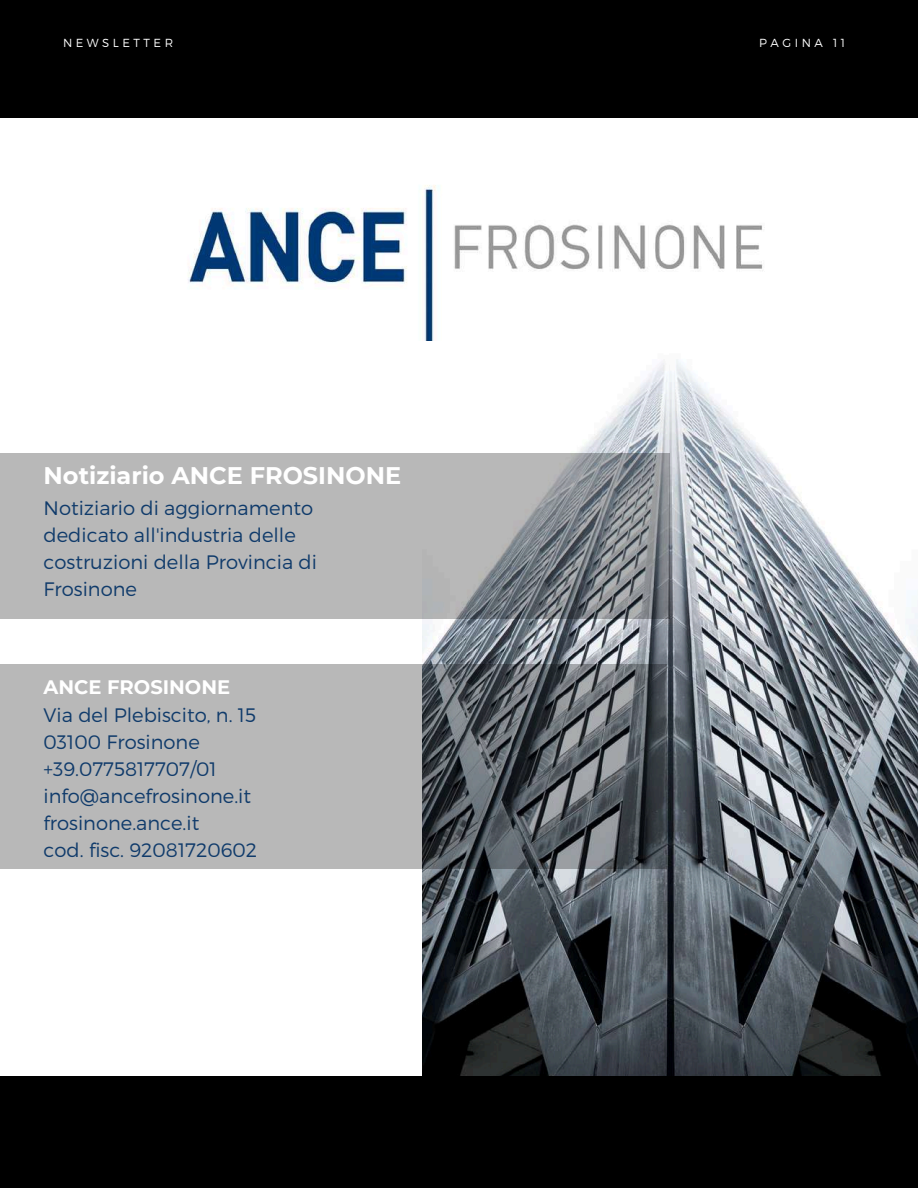
<style>
.page{position:relative;width:918px;height:1188px;background:#fff}
.page>*{position:absolute;margin:0;border:0;box-sizing:border-box;transform-origin:0 0}
.t1{font:700 24px "Montserrat";color:#fff}
.t2{font:300 19.5px/27px "Montserrat";color:#103b6b}
.t3{font:700 19.5px "Montserrat";color:#fff}
.t4{font:300 11.7px "Montserrat";letter-spacing:.3em;color:#fff}
</style>
<div class="page">
<img style="left:422px;top:359px;width:495px;height:717px">
<img style="left:131px;top:117px;width:675px;height:224px">
<svg style="left:0;top:454px;width:670px;height:165px;background:#a9aaac"></svg>
<svg style="left:0;top:664px;width:667px;height:205px;background:#929496"></svg>
<div style="left:0;top:0;width:918px;height:117px;background:#000"></div>
<div style="left:0;top:1076px;width:918px;height:112px;background:#000"></div>
<p class="t4" style="left:63px;top:35px;width:112px">NEWSLETTER</p>
<p class="t4" style="left:759px;top:35px;width:87px">PAGINA 11</p>
<p class="t1" style="left:44px;top:460px;width:359px">Notiziario ANCE FROSINONE</p>
<p class="t2" style="left:44px;top:494px;width:275px">Notiziario di aggiornamento dedicato all'industria delle costruzioni della Provincia di<br>Frosinone</p>
<p class="t3" style="left:44px;top:675px;width:188px">ANCE FROSINONE</p>
<p class="t2" style="left:44px;top:700px;width:215px">Via del Plebiscito, n. 15<br>03100 Frosinone +39.0775817707/01 info@ancefrosinone.it frosinone.ance.it<br>cod. fisc. 92081720602</p>
</div>
